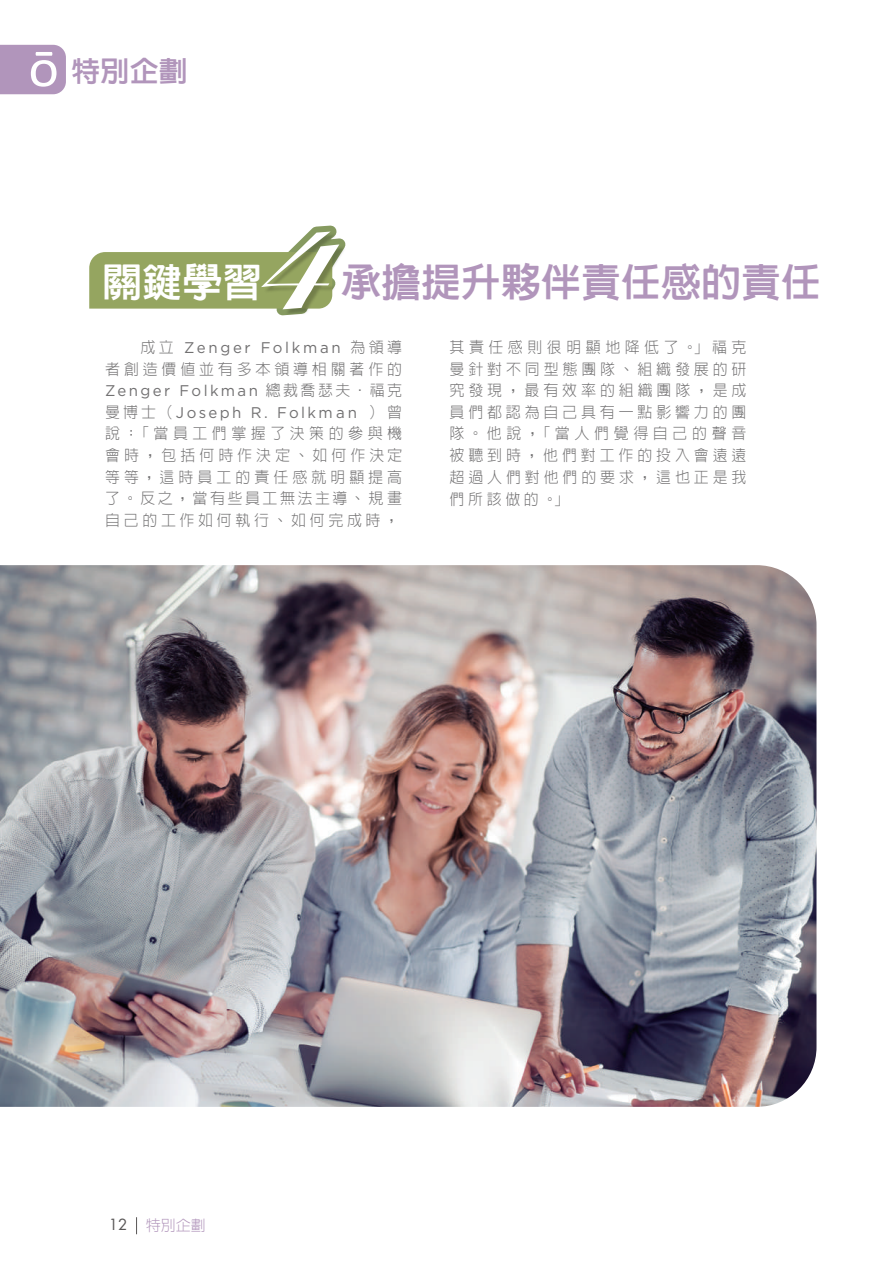
<style>
.page{position:relative;width:893px;height:1263px;background:#fff}
.page>*{position:absolute;margin:0;border:0;box-sizing:border-box;transform-origin:0 0}
.t1{font:900 123.45px "Snell Roundhand";color:#fff}
.t2{font:800 39.45px "AR Hei B5";color:#b195bb}
.t3{font:800 39.45px "AR Hei B5";color:#fff}
.t4{font:800 28.65px "AR Hei B5";color:#b195bb}
.t5{font:300 15.45px/21.6px "AR Hei B5";letter-spacing:.255em;color:#717071;text-align:justify}
.t6{font:15.45px/21.6px "Gotham";letter-spacing:.16em;color:#717071}
.t7{font:15.45px "Gotham";letter-spacing:.18em;color:#717071}
.t8{font:300 15px "AR Hei B5";color:#b195bb}
.s1{font-family:"AR Hei B5";font-weight:300}
.s2{font-family:"Futura Std";font-weight:400;color:#595757}
</style>
<div class="page">
<img style="left:0;top:565px;width:816px;height:542px">
<svg style="left:136px;top:1217px;width:1px;height:17px"></svg>
<svg style="left:0;top:45px;width:66px;height:49px;background:#bba3c4"></svg>
<div style="left:89px;top:252px;width:172px;height:57px;background:#95a560"></div>
<img style="left:261px;top:225px;width:85px;height:91px">
<h3 class="t4" style="left:72px;top:57px;width:118px">特別企劃</h3>
<h1 class="t1" style="left:263px;top:194px;width:73px">4</h1>
<h2 class="t2" style="left:341px;top:263px;width:482px">承擔提升夥伴責任感的責任</h2>
<p class="t7" style="left:141px;top:337px;width:263px"><span class="s1">成立</span> Zenger Folkman <span class="s1">為領導</span></p>
<p class="t5" style="left:105px;top:358px;width:298px">者創造價值並有多本領導相關著作的</p>
<p class="t6" style="left:105px;top:379px;width:299px">Zenger Folkman <span class="s1">總裁喬瑟夫</span> . <span class="s1">福克曼博士（</span>Joseph R. Folkman <span class="s1">）曾</span></p>
<p class="t5" style="left:105px;top:423px;width:299px">說：「當員工們掌握了決策的參與機會時，包括何時作決定、如何作決定等等，這時員工的責任感就明顯提高了。反之，當有些員工無法主導、規畫自己的工作如何執行、如何完成時，</p>
<h2 class="t3" style="left:102px;top:262px;width:162px">關鍵學習</h2>
<p class="t5" style="left:450px;top:336px;width:298px">其責任感則很明顯地降低了。」福克曼針對不同型態團隊、組織發展的研究發現，最有效率的組織團隊，是成員們都認為自己具有一點影響力的團隊。他說，「當人們覺得自己的聲音被聽到時，他們對工作的投入會遠遠超過人們對他們的要求，這也正是我們所該做的。」</p>
<p class="t8" style="left:109px;top:1218px;width:98px"><span class="s2">12</span> 特別企劃</p>
</div>
